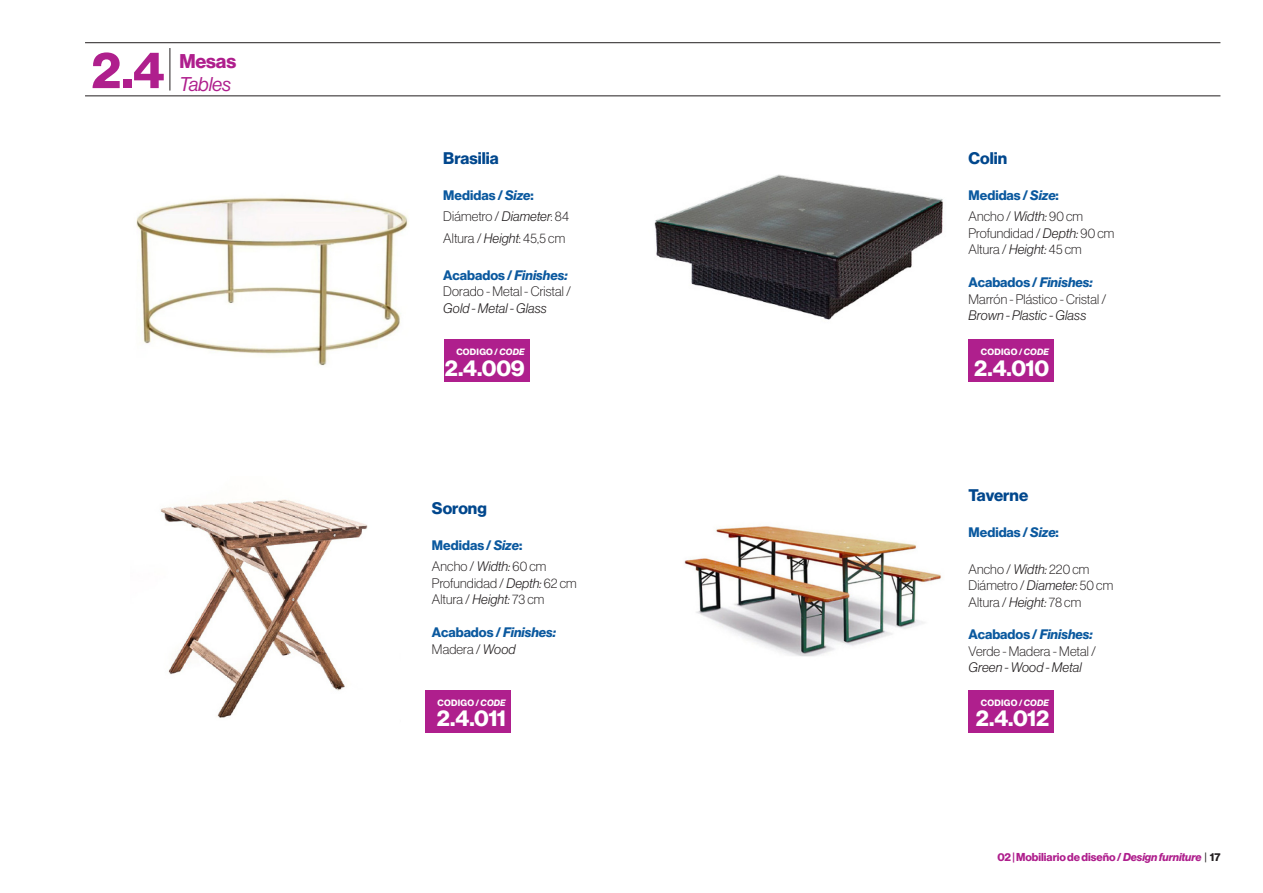
<style>
.page{position:relative;width:1263px;height:893px;background:#fff}
.page>*{position:absolute;margin:0;border:0;box-sizing:border-box;transform-origin:0 0}
.t1{font:700 51px "Neue Haas Grotesk Display";color:#af1f8d}
.t2{font:700 22.5px "Neue Haas Grotesk Display";letter-spacing:-.02em;color:#fff}
.t3{font:19.5px/22.5px "N Haas Grotesk DS Pro 56 It";letter-spacing:-.015em;color:#af1f8d}
.Texto{font:700 16.5px "Neue Haas Grotesk Display";color:#01478d}
.Texto_menor{font:300 13.5px "Neue Haas Grotesk Display";letter-spacing:.01em;color:#231f20}
.Texto_menor-2{font:700 13.5px "Neue Haas Grotesk Display";color:#0b599f}
.Texto_menor-3{font:13.5px "N Haas Grotesk DS Pro 46 Lt It";letter-spacing:.005em;color:#231f20}
.Texto-2{font:700 13.5px "Neue Haas Grotesk Display";letter-spacing:.005em;color:#0b599f}
.t4{font:700 11.25px "Neue Haas Grotesk Display";letter-spacing:-.005em;color:#af1f8d}
.t5{font:700 9px "Neue Haas Grotesk Display";letter-spacing:.03em;color:#fff}
.s1{font-family:"Neue Haas Grotesk Display";font-weight:700}
.s2{font-family:"N Haas Grotesk DS Pro 76 Bd It";font-weight:400}
.s3{font-family:"N Haas Grotesk DS Pro 46 Lt It";font-weight:400}
.s4{font-family:"N Haas Grotesk DS Pro 55 Rg";font-weight:400;color:#231f20}
.s5{color:#231f20}
</style>
<div class="page">
<img style="left:654px;top:174px;width:289px;height:146px">
<img style="left:684px;top:526px;width:257px;height:131px">
<img style="left:136px;top:197px;width:273px;height:169px">
<img style="left:160px;top:499px;width:208px;height:219px">
<div style="left:425px;top:690px;width:85px;height:43px;background:#af1f8d"></div>
<hr style="left:85px;top:96px;width:1135px;height:1px;background:#231f20">
<hr style="left:170px;top:48px;width:1px;height:43px;background:#231f20">
<hr style="left:85px;top:42px;width:1135px;height:1px;background:#231f20">
<div style="left:444px;top:339px;width:85px;height:43px;background:#af1f8d"></div>
<div style="left:968px;top:690px;width:85px;height:43px;background:#af1f8d"></div>
<div style="left:968px;top:339px;width:85px;height:43px;background:#af1f8d"></div>
<h1 class="t1" style="left:91px;top:40px;width:75px">2.4</h1>
<p class="t3" style="left:179px;top:50px;width:58px"><span class="s1">Mesas<br></span>Tables</p>
<p class="Texto" style="left:443px;top:149px;width:57px">Brasilia</p>
<p class="Texto_menor-2" style="left:443px;top:188px;width:92px">Medidas / <span class="s2">Size</span>:</p>
<p class="Texto_menor" style="left:443px;top:209px;width:127px">Diámetro / <span class="s3">Diameter</span>: 84</p>
<p class="Texto_menor" style="left:443px;top:230px;width:123px">Altura / <span class="s3">Height</span>: 45,5 cm</p>
<p class="Texto_menor-2" style="left:443px;top:267px;width:126px">Acabados / <span class="s2">Finishes:</span></p>
<p class="Texto_menor" style="left:443px;top:284px;width:129px">Dorado - Metal - Cristal /</p>
<p class="Texto_menor-3" style="left:443px;top:300px;width:105px">Gold - Metal - Glass</p>
<p class="t5" style="left:456px;top:346px;width:70px">CODIGO / <span class="s2">CODE</span></p>
<p class="t2" style="left:445px;top:354px;width:81px">2.4.009</p>
<p class="Texto" style="left:432px;top:499px;width:56px">Sorong</p>
<p class="Texto_menor-2" style="left:432px;top:538px;width:92px">Medidas / <span class="s2">Size</span>:</p>
<p class="Texto_menor" style="left:432px;top:559px;width:116px">Ancho / <span class="s3">Width:</span> 60 cm</p>
<p class="Texto_menor" style="left:432px;top:575px;width:146px">Profundidad / <span class="s3">Depth:</span> 62 cm</p>
<p class="Texto_menor" style="left:432px;top:592px;width:114px">Altura / <span class="s3">Height:</span> 73 cm</p>
<p class="Texto_menor-2" style="left:432px;top:625px;width:126px">Acabados / <span class="s2">Finishes:</span></p>
<p class="Texto_menor" style="left:432px;top:641px;width:85px">Madera / <span class="s3">Wood</span></p>
<p class="t5" style="left:438px;top:697px;width:70px">CODIGO / <span class="s2">CODE</span></p>
<p class="t2" style="left:437px;top:705px;width:70px">2.4.011</p>
<p class="Texto" style="left:968px;top:149px;width:40px">Colin</p>
<p class="Texto_menor-2" style="left:968px;top:188px;width:92px">Medidas / <span class="s2">Size</span>:</p>
<p class="Texto_menor" style="left:968px;top:209px;width:116px">Ancho / <span class="s3">Width:</span> 90 cm</p>
<p class="Texto_menor" style="left:968px;top:225px;width:147px">Profundidad / <span class="s3">Depth:</span> 90 cm</p>
<p class="Texto_menor" style="left:968px;top:242px;width:115px">Altura / <span class="s3">Height:</span> 45 cm</p>
<p class="Texto_menor-2" style="left:968px;top:274px;width:126px">Acabados / <span class="s2">Finishes:</span></p>
<p class="Texto_menor" style="left:968px;top:291px;width:140px">Marrón - Plástico - Cristal /</p>
<p class="Texto_menor-3" style="left:968px;top:308px;width:119px">Brown - Plastic - Glass</p>
<p class="t5" style="left:981px;top:346px;width:70px">CODIGO / <span class="s2">CODE</span></p>
<p class="t2" style="left:974px;top:354px;width:76px">2.4.010</p>
<p class="Texto" style="left:968px;top:486px;width:61px">Taverne</p>
<p class="Texto-2" style="left:968px;top:525px;width:92px">Medidas / <span class="s2">Size</span>:</p>
<p class="Texto_menor" style="left:968px;top:561px;width:122px">Ancho / <span class="s3">Width:</span> 220 cm</p>
<p class="Texto_menor" style="left:968px;top:578px;width:146px">Diámetro / <span class="s3">Diameter:</span> 50 cm</p>
<p class="Texto_menor" style="left:968px;top:594px;width:114px">Altura / <span class="s3">Height:</span> 78 cm</p>
<p class="Texto_menor-2" style="left:968px;top:627px;width:126px">Acabados / <span class="s2">Finishes:</span></p>
<p class="Texto_menor" style="left:968px;top:643px;width:129px">Verde - Madera - Metal /</p>
<p class="Texto_menor-3" style="left:968px;top:660px;width:115px">Green - Wood - Metal</p>
<p class="t5" style="left:981px;top:697px;width:70px">CODIGO / <span class="s2">CODE</span></p>
<p class="t2" style="left:976px;top:705px;width:75px">2.4.012</p>
<p class="t4" style="left:997px;top:850px;width:225px">02 | Mobiliario de diseño / <span class="s2">Design furniture</span> <span class="s4">|</span> <span class="s5">17</span></p>
</div>
